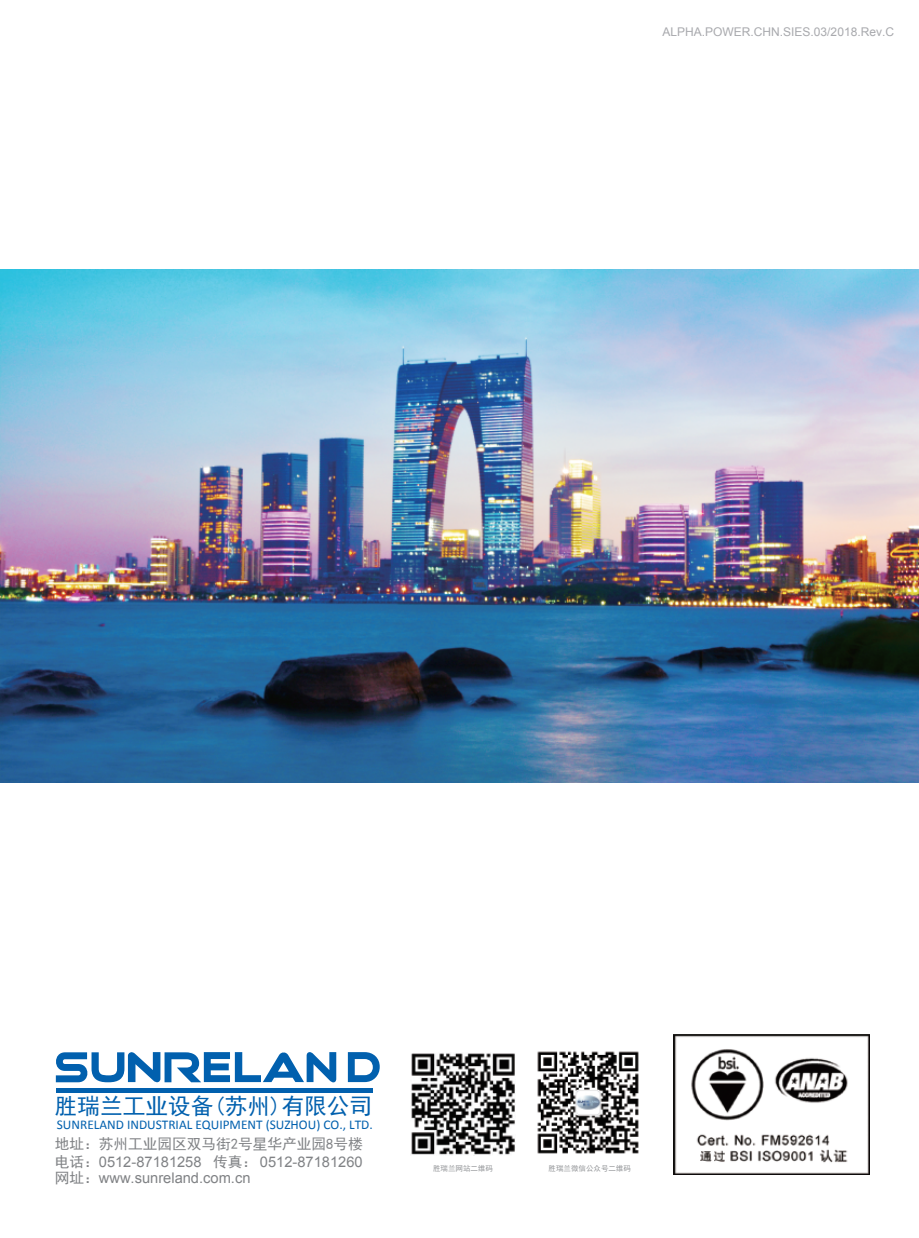
<style>
.page{position:relative;width:919px;height:1238px;background:#fff}
.page>*{position:absolute;margin:0;border:0;box-sizing:border-box;transform-origin:0 0}
.t1{font:22.65px "Sim Hei";color:#0160ae}
.t2{font:14.7px/15.9px "Arial";color:#808285}
.t3{font:14.7px "Sim Hei";color:#808285}
.t4{font:13.35px "Calibri";color:#0160ae}
.t5{font:12px "Arial";color:#a8a9ad}
.t6{font:7.5px "Sim Hei";color:#939598}
.s1{font-family:"Sim Hei"}
</style>
<div class="page">
<img style="left:674px;top:1034px;width:195px;height:140px">
<img style="left:411px;top:1053px;width:104px;height:102px">
<img style="left:537px;top:1051px;width:102px;height:103px">
<img style="left:0;top:269px;width:918px;height:513px">
<svg style="left:348px;top:1052px;width:31px;height:29px"></svg>
<svg style="left:55px;top:1052px;width:281px;height:31px"></svg>
<div style="left:56px;top:1087px;width:316px;height:5px;background:#0160ae"></div>
<p class="t5" style="left:662px;top:24px;width:233px">ALPHA.POWER.CHN.SIES.03/2018.Rev.C</p>
<h1 class="t1" style="left:55px;top:1094px;width:319px">胜瑞兰工业设备(苏州)有限公司</h1>
<p class="t4" style="left:57px;top:1115px;width:317px">SUNRELAND INDUSTRIAL EQUIPMENT (SUZHOU) CO., LTD.</p>
<p class="t3" style="left:55px;top:1136px;width:309px">地址：苏州工业园区双马街2号星华产业园8号楼</p>
<p class="t2" style="left:55px;top:1154px;width:309px"><span class="s1">电话：</span>0512-87181258 <span class="s1">传真：</span> 0512-87181260<span class="s1">网址：</span>www.sunreland.com.cn</p>
<p class="t6" style="left:433px;top:1164px;width:61px">胜瑞兰网站二维码</p>
<p class="t6" style="left:548px;top:1164px;width:84px">胜瑞兰微信公众号二维码</p>
</div>
